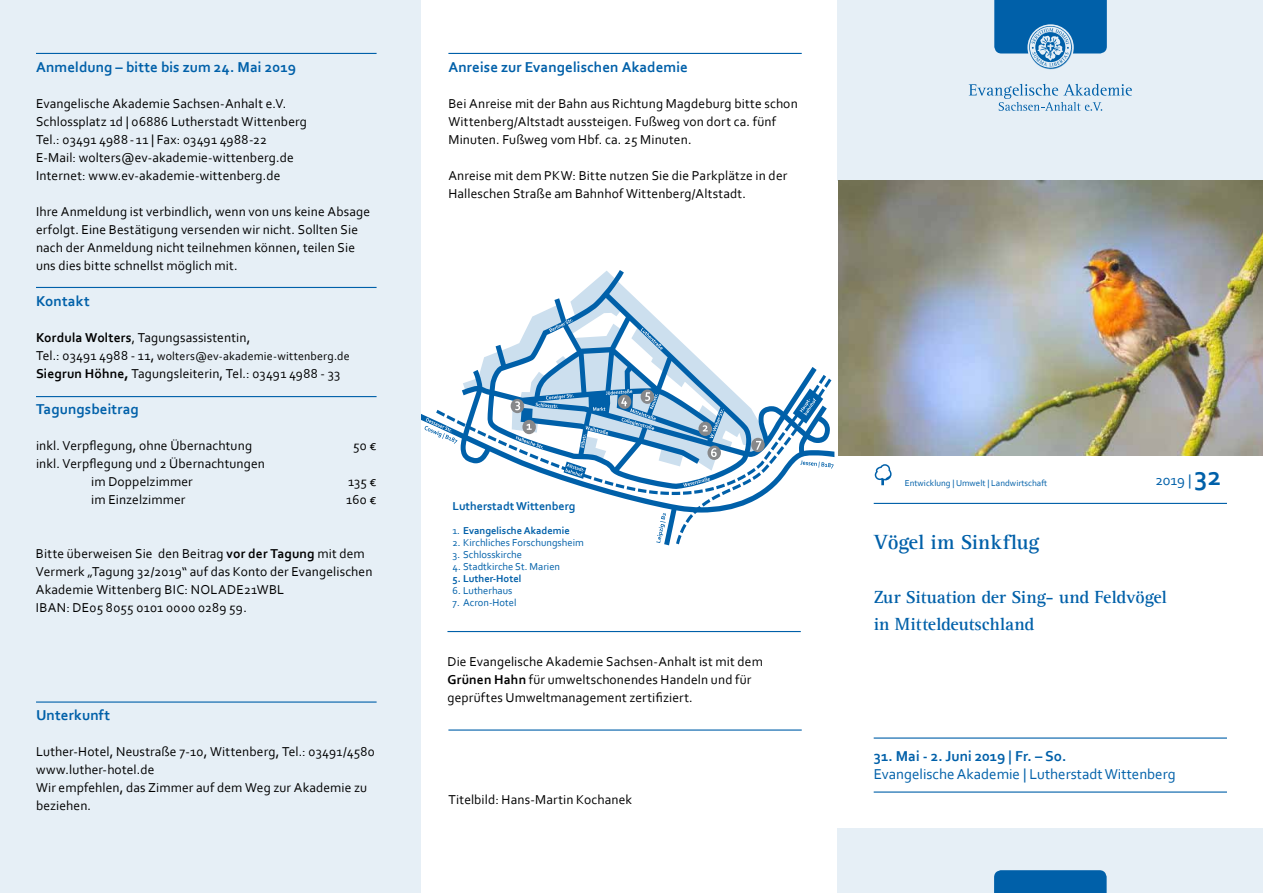
<style>
.page{position:relative;width:1263px;height:893px;background:#fff}
.page>*{position:absolute;margin:0;border:0;box-sizing:border-box;transform-origin:0 0}
.t1{font:700 21px "Agfa Rotis Serif";color:#0060a9}
.t2{font:700 18px/27px "Agfa Rotis Serif";letter-spacing:-.005em;color:#0060a9}
.t3{font:700 15px "Corbel";letter-spacing:.005em;color:#0060a9}
.t4{font:15px "Corbel";color:#0060a9}
.t5{font:13.5px/18px "Corbel";letter-spacing:.01em;color:#000}
.t6{font:12px "Corbel";letter-spacing:.015em;color:#000}
.t7{font:700 12px "Corbel";color:#0060a9}
.t8{font:10.5px "Corbel";color:#0060a9}
.t9{font:700 10.5px "Corbel";color:#0060a9}
.t10{font:9px "Corbel";color:#0060a9}
.s1{font-weight:700}
.s2{font-size:12px}
.s3{font-size:13.5px}
.s4{font-weight:400}
.s5{font-weight:700;font-size:27px}
</style>
<div class="page">
<div style="left:838px;top:0;width:425px;height:180px;background:#e6eff6"></div>
<svg style="left:969px;top:84px;width:163px;height:27px"></svg>
<svg style="left:994px;top:0;width:113px;height:69px"></svg>
<div style="left:838px;top:828px;width:425px;height:65px;background:#e6eff6"></div>
<div style="left:994px;top:870px;width:112px;height:23px;background:#0060a9"></div>
<div style="left:0;top:0;width:421px;height:893px;background:#e6eff6"></div>
<hr style="left:874px;top:503px;width:353px;height:1px;background:#0060a9">
<hr style="left:874px;top:737px;width:353px;height:2px;background:#0060a9">
<hr style="left:36px;top:287px;width:341px;height:1px;background:#0060a9">
<hr style="left:36px;top:53px;width:341px;height:1px;background:#0060a9">
<hr style="left:36px;top:396px;width:341px;height:1px;background:#0060a9">
<hr style="left:448px;top:53px;width:354px;height:1px;background:#0060a9">
<hr style="left:36px;top:701px;width:341px;height:2px;background:#0060a9">
<hr style="left:447px;top:631px;width:354px;height:1px;background:#0060a9">
<hr style="left:874px;top:791px;width:353px;height:2px;background:#0060a9">
<svg style="left:421px;top:270px;width:413px;height:275px"></svg>
<svg style="left:436px;top:375px;width:395px;height:169px"></svg>
<svg style="left:656px;top:513px;width:10px;height:30px"></svg>
<svg style="left:683px;top:477px;width:27px;height:10px"></svg>
<svg style="left:564px;top:462px;width:22px;height:17px"></svg>
<svg style="left:516px;top:436px;width:27px;height:13px"></svg>
<svg style="left:425px;top:418px;width:32px;height:26px"></svg>
<svg style="left:549px;top:319px;width:24px;height:13px"></svg>
<svg style="left:536px;top:394px;width:38px;height:14px"></svg>
<svg style="left:641px;top:328px;width:21px;height:22px"></svg>
<div style="left:522px;top:420px;width:14px;height:14px;background:#87888a;border-radius:50%"></div>
<svg style="left:698px;top:422px;width:14px;height:14px"></svg>
<div style="left:511px;top:399px;width:13px;height:14px;background:#87888a;border-radius:50%"></div>
<div style="left:707px;top:446px;width:14px;height:14px;background:#87888a;border-radius:50%"></div>
<svg style="left:515px;top:401px;width:5px;height:9px"></svg>
<svg style="left:711px;top:448px;width:6px;height:9px"></svg>
<svg style="left:527px;top:424px;width:5px;height:6px"></svg>
<svg style="left:703px;top:409px;width:21px;height:29px"></svg>
<svg style="left:581px;top:389px;width:77px;height:59px;background:#7caace"></svg>
<svg style="left:793px;top:388px;width:30px;height:36px"></svg>
<div style="left:751px;top:438px;width:14px;height:14px;background:#87888a;border-radius:50%"></div>
<svg style="left:756px;top:441px;width:5px;height:9px"></svg>
<hr style="left:448px;top:729px;width:354px;height:2px;background:#0060a9">
<svg style="left:875px;top:464px;width:16px;height:21px"></svg>
<img style="left:839px;top:180px;width:424px;height:276px">
<p class="t3" style="left:36px;top:58px;width:261px">Anmeldung – bitte bis zum 24. Mai 2019</p>
<p class="t5" style="left:36px;top:94px;width:272px">Evangelische Akademie Sachsen-Anhalt e.V.<br>Schlossplatz 1d | 06886 Lutherstadt Wittenberg Tel.: 03491 4988-11 | Fax: 03491 4988-22<br>E-Mail: wolters@ev-akademie-wittenberg.de Internet: www.ev-akademie-wittenberg.de</p>
<p class="t5" style="left:36px;top:202px;width:336px">Ihre Anmeldung ist verbindlich, wenn von uns keine Absage erfolgt. Eine Bestätigung versenden wir nicht. Sollten Sie nach der Anmeldung nicht teilnehmen können, teilen Sie uns dies bitte schnellst möglich mit.</p>
<p class="t3" style="left:36px;top:292px;width:55px">Kontakt</p>
<p class="t5" style="left:36px;top:328px;width:216px"><span class="s1">Kordula Wolters</span><span class="s2">,</span> Tagungsassistentin,</p>
<p class="t6" style="left:36px;top:349px;width:315px"><span class="s3">Tel.: 03491 4988 - 11,</span> wolters@ev-akademie-wittenberg.de</p>
<p class="t5" style="left:36px;top:364px;width:306px"><span class="s1">Siegrun Höhne,</span> Tagungsleiterin, Tel.: 03491 4988 - 33</p>
<p class="t3" style="left:36px;top:400px;width:104px">Tagungsbeitrag</p>
<p class="t5" style="left:36px;top:436px;width:218px">inkl. Verpflegung, ohne Übernachtung</p>
<p class="t5" style="left:353px;top:436px;width:25px">50 €</p>
<p class="t5" style="left:91px;top:454px;width:175px;text-indent:-55px">inkl. Verpflegung und 2 Übernachtungen im Doppelzimmer</p>
<p class="t5" style="left:348px;top:472px;width:30px">135 €</p>
<p class="t5" style="left:91px;top:490px;width:96px">im Einzelzimmer</p>
<p class="t5" style="left:346px;top:490px;width:32px">160 €</p>
<p class="t5" style="left:36px;top:544px;width:338px">Bitte überweisen Sie den Beitrag <span class="s1">vor der Tagung</span> mit dem Vermerk „Tagung 32/2019“ auf das Konto der Evangelischen Akademie Wittenberg BIC: NOLADE21WBL<br>IBAN: DE05 8055 0101 0000 0289 59.</p>
<p class="t3" style="left:36px;top:706px;width:76px">Unterkunft</p>
<p class="t5" style="left:36px;top:742px;width:340px">Luther-Hotel, Neustraße 7-10, Wittenberg, Tel.: 03491/4580 www.luther-hotel.de<br>Wir empfehlen, das Zimmer auf dem Weg zur Akademie zu beziehen.</p>
<p class="t3" style="left:448px;top:58px;width:241px">Anreise zur Evangelischen Akademie</p>
<p class="t5" style="left:448px;top:94px;width:351px">Bei Anreise mit der Bahn aus Richtung Magdeburg bitte schon<br>Wittenberg/Altstadt aussteigen. Fußweg von dort ca. fünf<br>Minuten. Fußweg vom Hbf. ca. 25 Minuten.</p>
<p class="t5" style="left:448px;top:166px;width:340px">Anreise mit dem PKW: Bitte nutzen Sie die Parkplätze in der<br>Halleschen Straße am Bahnhof Wittenberg/Altstadt.</p>
<p class="t7" style="left:453px;top:498px;width:124px">Lutherstadt Wittenberg</p>
<p class="t9" style="left:453px;top:524px;width:119px"><span class="s4">1.</span> Evangelische Akademie</p>
<p class="t8" style="left:453px;top:536px;width:133px">2. Kirchliches Forschungsheim</p>
<p class="t8" style="left:453px;top:548px;width:71px">3. Schlosskirche</p>
<p class="t8" style="left:453px;top:560px;width:109px">4. Stadtkirche St. Marien</p>
<p class="t9" style="left:453px;top:572px;width:70px">5. Luther-Hotel</p>
<p class="t8" style="left:453px;top:584px;width:61px">6. Lutherhaus</p>
<p class="t8" style="left:453px;top:596px;width:65px">7. Acron-Hotel</p>
<p class="t5" style="left:447px;top:652px;width:317px">Die Evangelische Akademie Sachsen-Anhalt ist mit dem<br><span class="s1">Grünen Hahn</span> für umweltschonendes Handeln und für geprüftes Umweltmanagement zertifiziert.</p>
<p class="t5" style="left:448px;top:790px;width:185px">Titelbild: Hans-Martin Kochanek</p>
<p class="t10" style="left:905px;top:477px;width:144px">Entwicklung | Umwelt | Landwirtschaft</p>
<p class="t4" style="left:1155px;top:471px;width:67px">2019 | <span class="s5">32</span></p>
<h1 class="t1" style="left:874px;top:530px;width:167px">Vögel im Sinkflug</h1>
<h2 class="t2" style="left:874px;top:584px;width:295px">Zur Situation der Sing- und Feldvögel in Mitteldeutschland</h2>
<p class="t3" style="left:874px;top:746px;width:194px">31. Mai - 2. Juni 2019 | Fr. – So.</p>
<p class="t4" style="left:874px;top:764px;width:304px">Evangelische Akademie | Lutherstadt Wittenberg</p>
</div>
